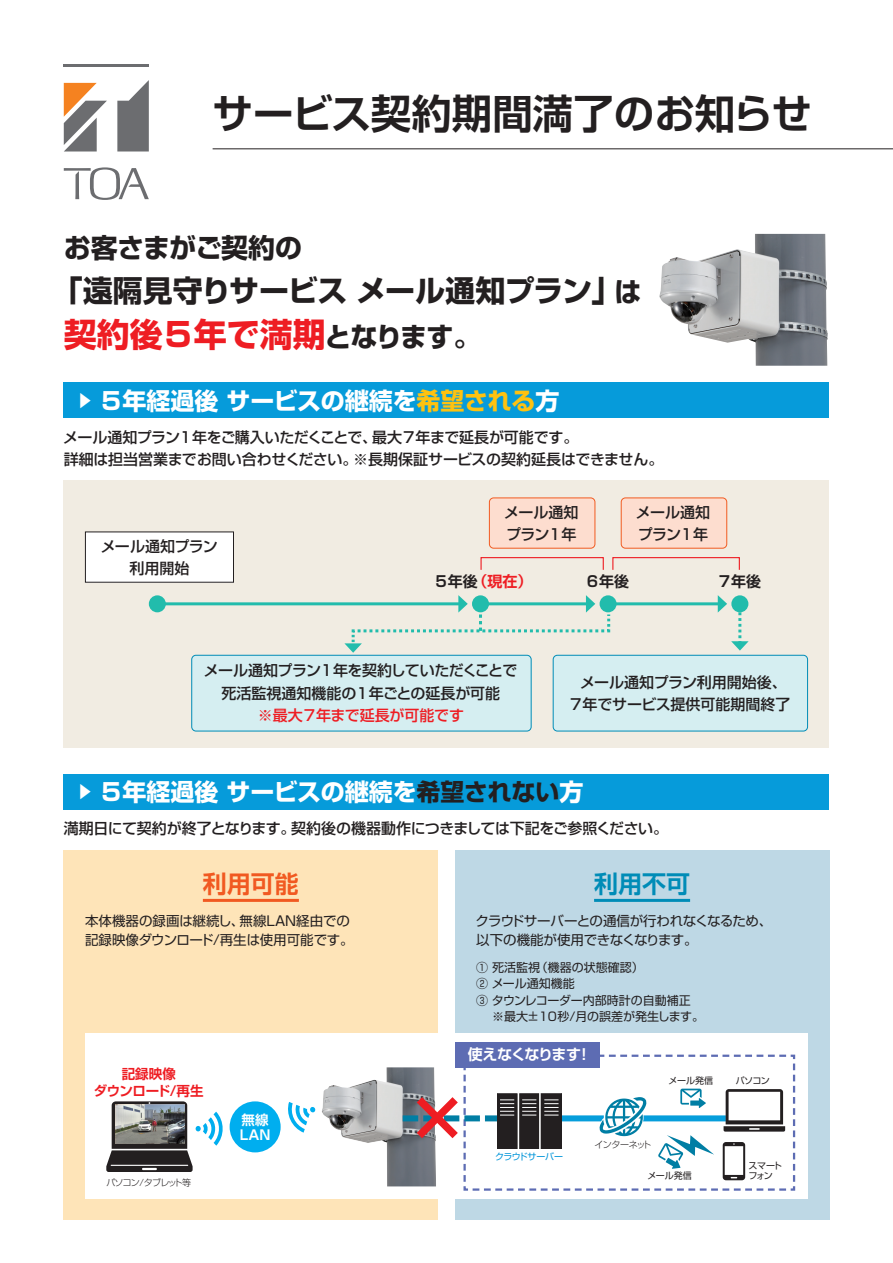
<style>
.page{position:relative;width:893px;height:1263px;background:#fff}
.page>*{position:absolute;margin:0;border:0;box-sizing:border-box;transform-origin:0 0}
.t1{font:700 40.5px "Shin Go Pr 6 N De";color:#231f20}
.t2{font:700 33px "Shin Go Pro";color:#ee1d23}
.t3{font:700 30px "Shin Go Pro";letter-spacing:-.02em;color:#231f20}
.t4{font:700 27px "Shin Go Pro";letter-spacing:-.02em;color:#231f20}
.t5{font:700 24px "Shin Go Pro";color:#fff}
.t6{font:700 24px "Shin Go Pro De";color:#f15921}
.t7{font:700 24px "Shin Go Pro De";color:#008cb7}
.t8{font:500 15px/22.5px "Shin Go Pro";letter-spacing:-.01em;color:#231f20}
.t9{font:500 15px "Shin Go Pro";letter-spacing:-.01em;color:#ee1d23}
.t10{font:700 15px "Shin Go Pro De";letter-spacing:-.055em;color:#fff}
.t11{font:700 15px "Shin Go Pro De";color:#ee1d23}
.t12{font:700 15px "Shin Go Pro De";letter-spacing:.03em;color:#231f20}
.t13{font:13.5px/19.5px "Shin Go Pro";letter-spacing:-.01em;color:#231f20}
.t14{font:13.5px/19.5px "Shin Go Pro";letter-spacing:-.03em;color:#231f20}
.t15{font:700 13.5px/16.5px "Shin Go Pro De";letter-spacing:-.02em;color:#ee1d23;text-align:center}
.t16{font:700 13.5px/15px "Shin Go Pro De";color:#fff}
.t17{font:12px/16.5px "Shin Go Pro";color:#231f20}
.t18{font:9px/10.5px "Shin Go Pro";letter-spacing:-.05em;color:#231f20}
.t19{font:300 9px "Shin Go Pro";letter-spacing:-.08em;color:#231f20}
.t20{font:9px "Shin Go Pro";letter-spacing:-.045em;color:#0095d9}
.s1{font-size:27px}
.s2{font-size:27px;color:#231f20}
.s3{font-size:16.8px}
.s4{color:#fec210}
.s5{color:#231f20}
</style>
<div class="page">
<div style="left:455px;top:850px;width:374px;height:370px;background:#bed8e5"></div>
<div style="left:64px;top:850px;width:374px;height:370px;background:#fee4b8"></div>
<div style="left:85px;top:1033px;width:723px;height:166px;background:#fff"></div>
<div style="left:64px;top:480px;width:765px;height:268px;background:#f1ece2"></div>
<div style="left:64px;top:383px;width:765px;height:35px;background:#069bda"></div>
<div style="left:64px;top:774px;width:765px;height:35px;background:#069bda"></div>
<div style="left:85px;top:532px;width:148px;height:50px;background:#fff"></div>
<div style="left:192px;top:655px;width:339px;height:76px;background:#d5eef1;border-radius:4px"></div>
<div style="left:191px;top:655px;width:340px;height:76px;border:1px solid #008cb7;border-radius:4px"></div>
<div style="left:553px;top:655px;width:254px;height:76px;background:#d5eef1;border-radius:4px"></div>
<div style="left:553px;top:655px;width:255px;height:76px;border:1px solid #008cb7;border-radius:4px"></div>
<div style="left:489px;top:498px;width:106px;height:50px;background:#fdddcf;border-radius:4px"></div>
<div style="left:489px;top:497px;width:106px;height:52px;border:1px solid #f25b21;border-radius:4px"></div>
<div style="left:621px;top:498px;width:106px;height:50px;background:#fdddcf;border-radius:4px"></div>
<div style="left:621px;top:497px;width:106px;height:52px;border:1px solid #f25b21;border-radius:4px"></div>
<hr style="left:203px;top:899px;width:96px;height:3px;background:#f15921">
<hr style="left:594px;top:899px;width:96px;height:3px;background:#008cb7">
<svg style="left:64px;top:83px;width:43px;height:68px"></svg>
<hr style="left:64px;top:64px;width:85px;height:2px;background:#6c6d70">
<svg style="left:117px;top:80px;width:32px;height:71px"></svg>
<svg style="left:64px;top:167px;width:85px;height:33px"></svg>
<hr style="left:213px;top:148px;width:680px;height:1px;background:#231f20">
<img style="left:659px;top:234px;width:168px;height:132px">
<img style="left:322px;top:1067px;width:81px;height:119px">
<svg style="left:288px;top:1102px;width:28px;height:31px"></svg>
<div style="left:149px;top:595px;width:17px;height:17px;background:#22bcac;border-radius:50%"></div>
<svg style="left:600px;top:595px;width:17px;height:17px"></svg>
<hr style="left:162px;top:602px;width:299px;height:3px;background:#22bcac">
<hr style="left:612px;top:602px;width:108px;height:3px;background:#22bcac">
<div style="left:480px;top:557px;width:124px;height:13px;border:1px solid #ee1d23"></div>
<div style="left:612px;top:557px;width:128px;height:13px;border:1px solid #ee1d23"></div>
<svg style="left:718px;top:595px;width:31px;height:56px"></svg>
<svg style="left:344px;top:595px;width:268px;height:58px"></svg>
<div style="left:230px;top:1101px;width:51px;height:51px;background:#00aeef;border-radius:50%"></div>
<svg style="left:106px;top:1101px;width:117px;height:71px"></svg>
<img style="left:115px;top:1105px;width:69px;height:38px">
<div style="left:455px;top:1042px;width:145px;height:25px;background:#5d6cb3"></div>
<svg style="left:403px;top:1054px;width:392px;height:137px"></svg>
<h1 class="t1" style="left:213px;top:81px;width:601px">サービス契約期間満了のお知らせ</h1>
<h3 class="t4" style="left:64px;top:226px;width:240px">お客さまがご契約の</h3>
<h3 class="t3" style="left:53px;top:267px;width:590px">「遠隔見守りサービス メール通知プラン」<span class="s1">は</span></h3>
<h2 class="t2" style="left:64px;top:308px;width:418px">契約後5年で満期<span class="s2">となります。</span></h2>
<h3 class="t5" style="left:77px;top:381px;width:484px"><span class="s3">▶</span> 5年経過後 サービスの継続を<span class="s4">希望される</span>方</h3>
<p class="t8" style="left:63px;top:424px;width:602px">メール通知プラン1年をご購入いただくことで、最大7年まで延長が可能です。<br>詳細は担当営業までお問い合わせください。※長期保証サービスの契約延長はできません。</p>
<p class="t8" style="left:101px;top:533px;width:119px;text-align:center">メール通知プラン利用開始</p>
<p class="t8" style="left:504px;top:499px;width:76px">メール通知プラン1年</p>
<p class="t8" style="left:636px;top:499px;width:76px">メール通知プラン1年</p>
<p class="t11" style="left:436px;top:569px;width:98px"><span class="s5">5年後</span>（現在）</p>
<p class="t12" style="left:587px;top:569px;width:44px">6年後</p>
<p class="t12" style="left:719px;top:569px;width:44px">7年後</p>
<p class="t8" style="left:204px;top:658px;width:315px;text-align:center">メール通知プラン1年を契約していただくことで死活監視通知機能の1年ごとの延長が可能</p>
<p class="t9" style="left:258px;top:703px;width:208px">※最大7年まで延長が可能です</p>
<p class="t8" style="left:570px;top:669px;width:222px;text-align:center">メール通知プラン利用開始後、<br>7年でサービス提供可能期間終了</p>
<h3 class="t5" style="left:77px;top:773px;width:508px"><span class="s3">▶</span> 5年経過後 サービスの継続を<span class="s5">希望されない</span>方</h3>
<p class="t8" style="left:64px;top:815px;width:606px">満期日にて契約が終了となります。契約後の機器動作につきましては下記をご参照ください。</p>
<h3 class="t6" style="left:203px;top:864px;width:97px">利用可能</h3>
<p class="t13" style="left:85px;top:909px;width:270px">本体機器の録画は継続し、無線LAN経由での記録映像ダウンロード/再生は使用可能です。</p>
<h3 class="t7" style="left:594px;top:864px;width:97px">利用不可</h3>
<p class="t14" style="left:476px;top:909px;width:298px">クラウドサーバーとの通信が行われなくなるため、以下の機能が使用できなくなります。</p>
<p class="t17" style="left:476px;top:957px;width:229px">① 死活監視（機器の状態確認）<br>② メール通知機能<br>③ タウンレコーダー内部時計の自動補正　 ※最大±10秒/月の誤差が発生します。</p>
<p class="t15" style="left:94px;top:1064px;width:111px">記録映像<br>ダウンロード/再生</p>
<p class="t19" style="left:106px;top:1175px;width:86px">パソコン/タブレット等</p>
<p class="t16" style="left:240px;top:1110px;width:32px">無線<br>LAN</p>
<p class="t10" style="left:468px;top:1042px;width:125px">使えなくなります！</p>
<p class="t18" style="left:669px;top:1074px;width:46px">メール発信</p>
<p class="t20" style="left:495px;top:1149px;width:69px">クラウドサーバー</p>
<p class="t19" style="left:594px;top:1137px;width:59px">インターネット</p>
<p class="t18" style="left:647px;top:1170px;width:46px">メール発信</p>
<p class="t18" style="left:736px;top:1074px;width:35px">パソコン</p>
<p class="t18" style="left:748px;top:1159px;width:35px">スマートフォン</p>
</div>
